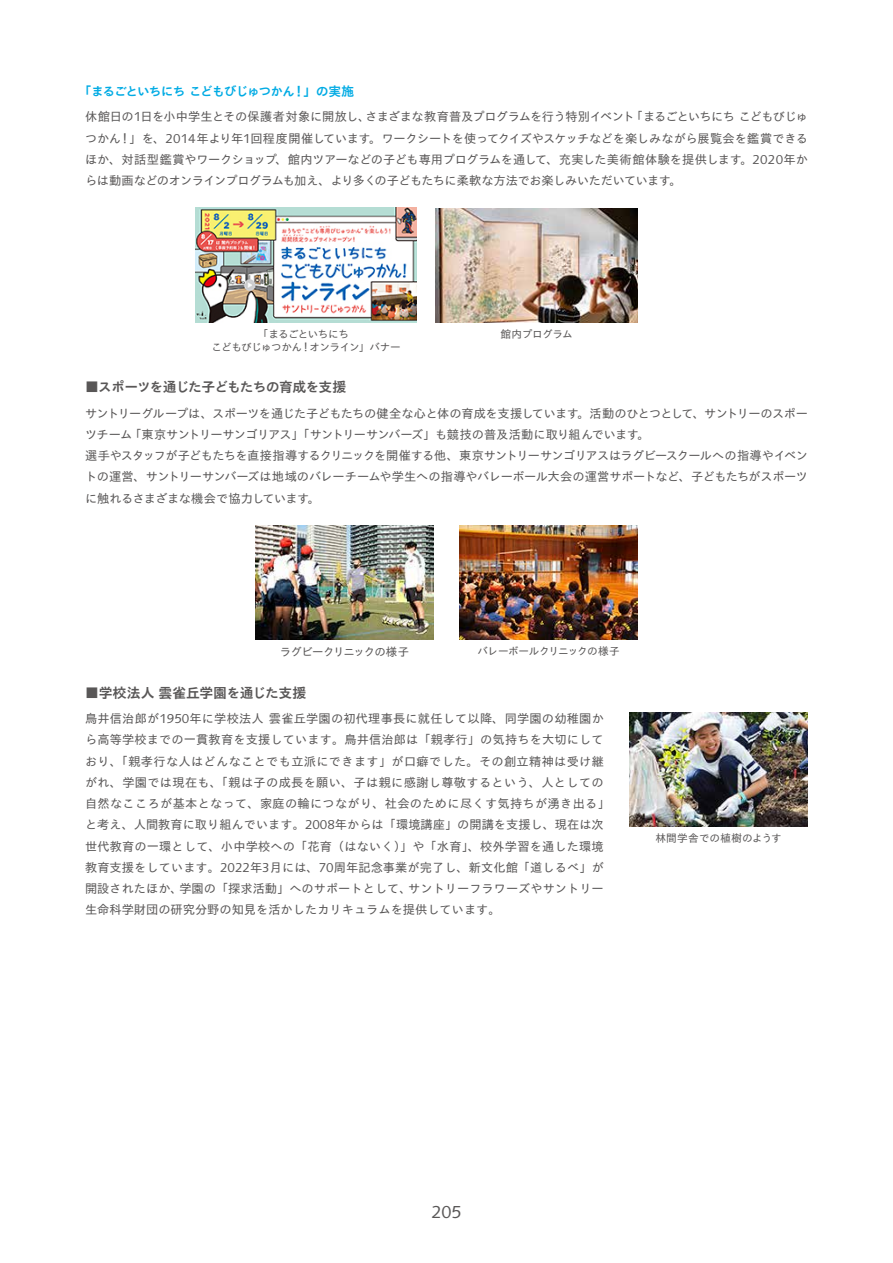
<style>
.page{position:relative;width:893px;height:1263px;background:#fff}
.page>*{position:absolute;margin:0;border:0;box-sizing:border-box;transform-origin:0 0}
.t1{font:16.5px "Suntory Gothic";color:#595757}
.t2{font:700 13.8px "Suntory Gothic";letter-spacing:-.05em;color:#595757}
.t3{font:700 13.8px "Suntory Gothic";letter-spacing:-.01em;color:#595757}
.t4{font:700 12.75px "Suntory Gothic";letter-spacing:-.09em;color:#00abe4}
.t5{font:12.15px/21.3px "Suntory Gothic";color:#595757;text-align:justify}
.t6{font:12.15px/21.3px "Suntory Gothic";letter-spacing:-.045em;color:#595757}
.t7{font:11.4px "Suntory Gothic";letter-spacing:-.075em;color:#595757}
.t8{font:10.65px/12.8px "Suntory Gothic";letter-spacing:-.04em;color:#595757;text-align:center}
.t9{font:10.65px "Suntory Gothic";letter-spacing:.015em;color:#595757}
</style>
<div class="page">
<img style="left:255px;top:525px;width:179px;height:115px">
<img style="left:459px;top:525px;width:179px;height:115px">
<img style="left:196px;top:208px;width:220px;height:114px">
<img style="left:435px;top:209px;width:203px;height:113px">
<img style="left:629px;top:712px;width:179px;height:114px">
<p class="t4" style="left:79px;top:85px;width:277px">「まるごといちにち こどもびじゅつかん！」の実施</p>
<p class="t5" style="left:85px;top:107px;width:724px">休館日の1日を小中学生とその保護者対象に開放し、さまざまな教育普及プログラムを行う特別イベント「まるごといちにち こどもびじゅつかん！」を、2014年より年1回程度開催しています。ワークシートを使ってクイズやスケッチなどを楽しみながら展覧会を鑑賞できるほか、対話型鑑賞やワークショップ、館内ツアーなどの子ども専用プログラムを通して、充実した美術館体験を提供します。2020年からは動画などのオンラインプログラムも加え、より多くの子どもたちに柔軟な方法でお楽しみいただいています。</p>
<p class="t8" style="left:211px;top:328px;width:191px">「まるごといちにち　<br>こどもびじゅつかん！オンライン」バナー</p>
<p class="t8" style="left:500px;top:328px;width:74px">館内プログラム</p>
<p class="t2" style="left:85px;top:380px;width:263px">■スポーツを通じた子どもたちの育成を支援</p>
<p class="t6" style="left:85px;top:403px;width:724px">サントリーグループは、スポーツを通じた子どもたちの健全な心と体の育成を支援しています。活動のひとつとして、サントリーのスポーツチーム「東京サントリーサンゴリアス」「サントリーサンバーズ」も競技の普及活動に取り組んでいます。<br>選手やスタッフが子どもたちを直接指導するクリニックを開催する他、東京サントリーサンゴリアスはラグビースクールへの指導やイベントの運営、サントリーサンバーズは地域のバレーチームや学生への指導やバレーボール大会の運営サポートなど、子どもたちがスポーツに触れるさまざまな機会で協力しています。</p>
<p class="t7" style="left:280px;top:646px;width:131px">ラグビークリニックの様子</p>
<p class="t8" style="left:477px;top:646px;width:144px">バレーボールクリニックの様子</p>
<p class="t3" style="left:85px;top:686px;width:223px">■学校法人 雲雀丘学園を通じた支援</p>
<p class="t5" style="left:85px;top:709px;width:526px;text-align:left">鳥井信治郎が1950年に学校法人 雲雀丘学園の初代理事長に就任して以降、同学園の幼稚園から高等学校までの一貫教育を支援しています。鳥井信治郎は「親孝行」の気持ちを大切にしており、「親孝行な人はどんなことでも立派にできます」が口癖でした。その創立精神は受け継がれ、学園では現在も、「親は子の成長を願い、子は親に感謝し尊敬するという、人としての自然なこころが基本となって、家庭の輪につながり、社会のために尽くす気持ちが湧き出る」と考え、人間教育に取り組んでいます。2008年からは「環境講座」の開講を支援し、現在は次世代教育の一環として、小中学校への「花育（はないく）」や「水育」、校外学習を通した環境教育支援をしています。2022年3月には、70周年記念事業が完了し、新文化館「道しるべ」が開設されたほか、学園の「探求活動」へのサポートとして、サントリーフラワーズやサントリー生命科学財団の研究分野の知見を活かしたカリキュラムを提供しています。</p>
<p class="t9" style="left:655px;top:833px;width:128px">林間学舎での植樹のようす</p>
<h1 class="t1" style="left:431px;top:1204px;width:32px">205</h1>
</div>
